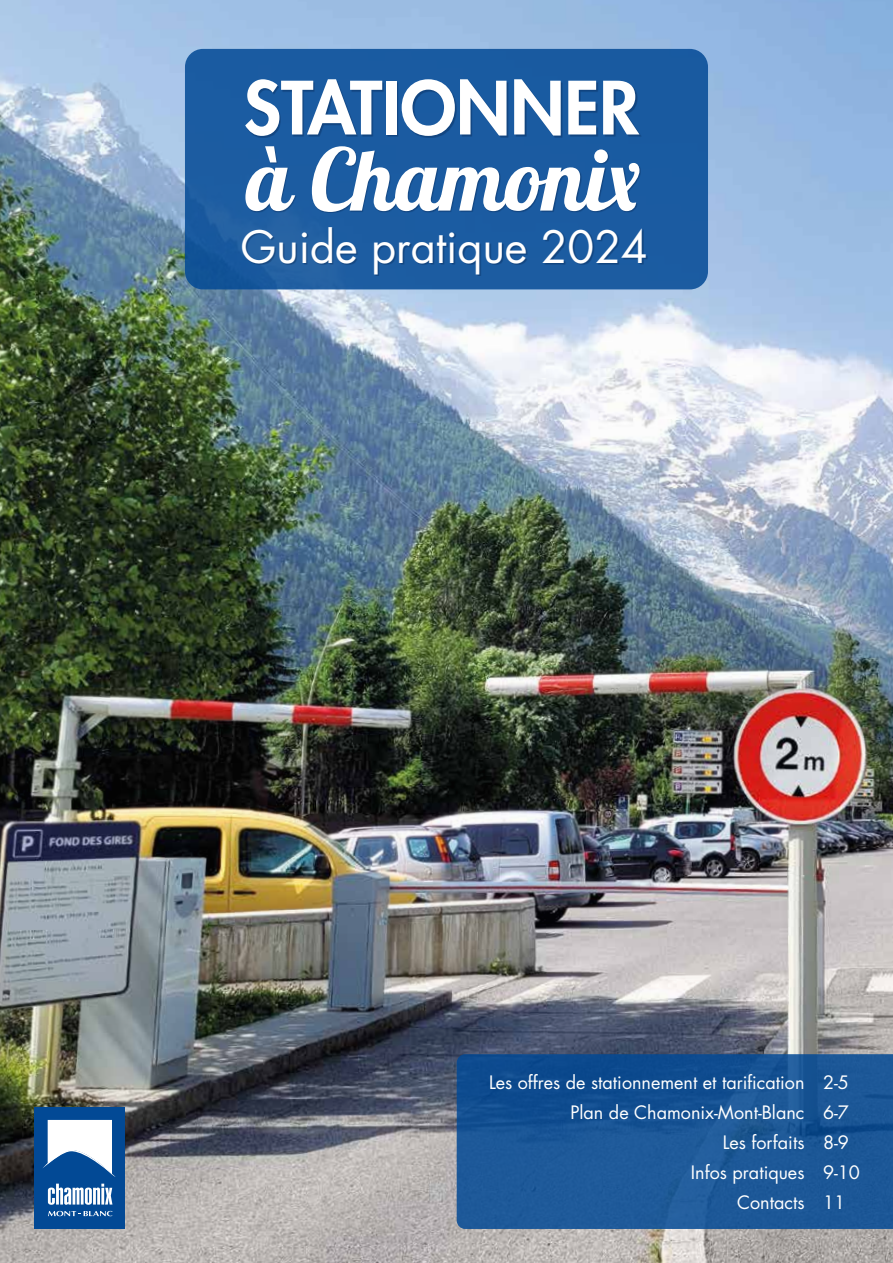
<style>
.page{position:relative;width:893px;height:1263px;background:#fff}
.page>*{position:absolute;margin:0;border:0;box-sizing:border-box;transform-origin:0 0}
.t1{font:85.8px "Lobster 1.4";color:#fff}
.t2{font:800 71.4px "Futura Std";color:#fff}
.t3{font:43.5px "Futura Std";color:#fff}
.t4{font:18px/30px "Futura Std";color:#fff;text-align:right}
</style>
<div class="page">
<img style="left:0;top:0;width:893px;height:1263px">
<svg style="left:457px;top:1054px;width:436px;height:175px;background:#195595"></svg>
<div style="left:34px;top:1107px;width:90px;height:122px;background:#024995"></div>
<svg style="left:48px;top:1183px;width:64px;height:22px"></svg>
<svg style="left:43px;top:1120px;width:73px;height:57px"></svg>
<svg style="left:48px;top:1211px;width:64px;height:5px"></svg>
<div style="left:185px;top:49px;width:523px;height:240px;background:#1a5ba1;border-radius:18px"></div>
<div style="left:246px;top:80px;width:395px;height:57px;background:#052450;opacity:.4"></div>
<div style="left:243px;top:228px;width:405px;height:47px;background:#052450;opacity:.4"></div>
<div style="left:246px;top:147px;width:395px;height:66px;background:#052450;opacity:.4"></div>
<h2 class="t2" style="left:244px;top:63px;width:397px">STATIONNER</h2>
<h1 class="t1" style="left:247px;top:125px;width:395px">à Chamonix</h1>
<h3 class="t3" style="left:241px;top:219px;width:409px">Guide pratique 2024</h3>
<p class="t4" style="left:489px;top:1067px;width:317px">Les offres de stationnement et tarification<br>Plan de Chamonix-Mont-Blanc<br>Les forfaits<br>Infos pratiques<br>Contacts</p>
<p class="t4" style="left:823px;top:1067px;width:39px;text-align:left">2-5<br>6-7<br>8-9<br>9-10<br>11</p>
</div>
